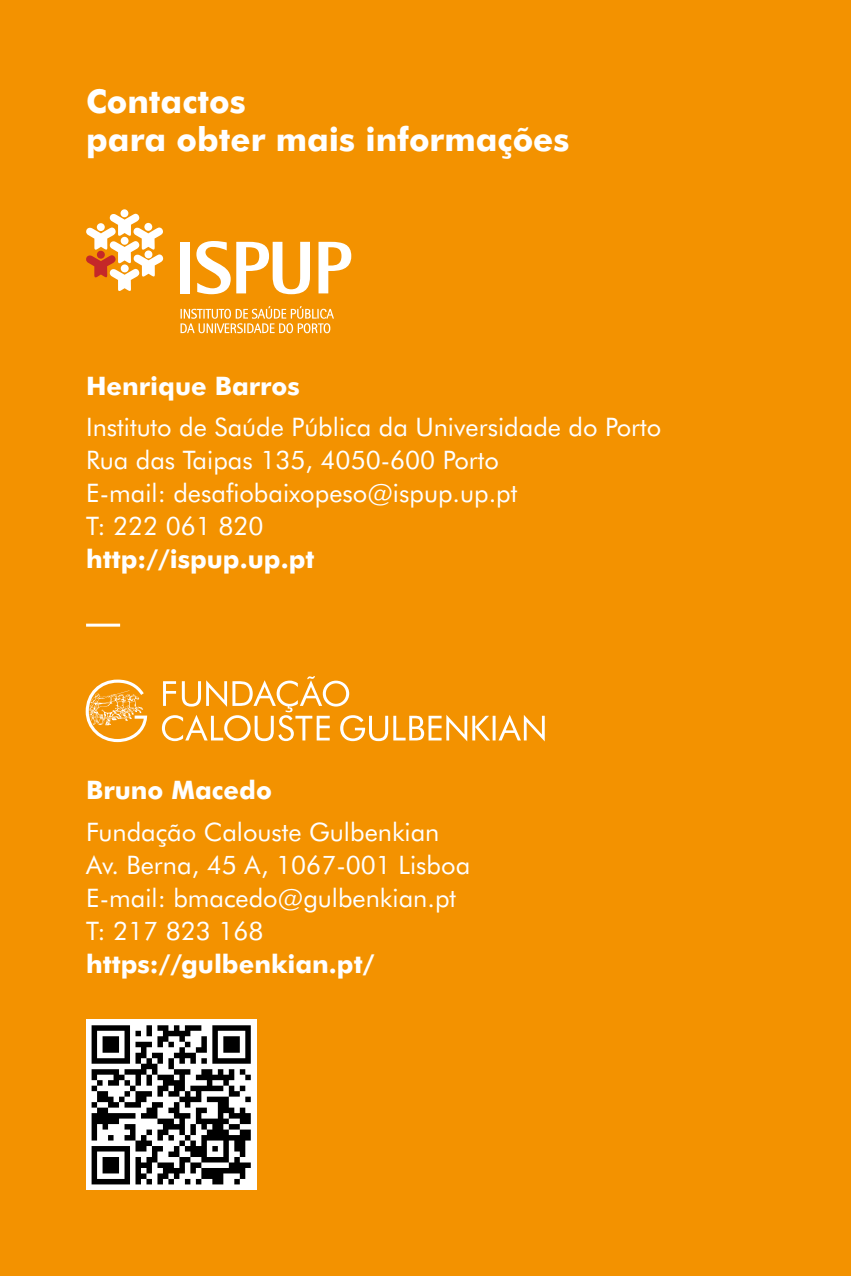
<style>
.page{position:relative;width:851px;height:1276px;background:#fff}
.page>*{position:absolute;margin:0;border:0;box-sizing:border-box;transform-origin:0 0}
.t1{font:800 33px/38.4px "Futura BT";color:#fff}
.t2{font:25.5px/33px "Futura BT";color:#fff}
.t3{font:800 25.5px "Futura BT";color:#fff}
</style>
<div class="page">
<div style="left:0;top:0;width:850px;height:1276px;background:#f39200"></div>
<div style="left:120px;top:209px;width:8px;height:8px;background:#fff;border-radius:50%"></div>
<svg style="left:86px;top:214px;width:77px;height:77px"></svg>
<div style="left:180px;top:242px;width:10px;height:51px;background:#fff"></div>
<svg style="left:196px;top:241px;width:114px;height:53px"></svg>
<svg style="left:318px;top:242px;width:33px;height:51px"></svg>
<svg style="left:180px;top:306px;width:154px;height:27px"></svg>
<svg style="left:162px;top:676px;width:382px;height:65px"></svg>
<svg style="left:86px;top:679px;width:61px;height:63px"></svg>
<hr style="left:86px;top:623px;width:34px;height:3px;background:#fff">
<div style="left:86px;top:1019px;width:170px;height:171px;background:#fff"></div>
<svg style="left:92px;top:1025px;width:159px;height:159px"></svg>
<p class="t1" style="left:86px;top:81px;width:485px">Contactos<br>para obter mais informações</p>
<p class="t3" style="left:86px;top:369px;width:215px">Henrique Barros</p>
<p class="t2" style="left:86px;top:410px;width:576px">Instituto de Saúde Pública da Universidade do Porto Rua das Taipas 135, 4050-600 Porto<br>E-mail: desafiobaixopeso@ispup.up.pt<br>T: 222 061 820</p>
<p class="t3" style="left:86px;top:543px;width:230px">http://ispup.up.pt</p>
<p class="t3" style="left:86px;top:773px;width:187px">Bruno Macedo</p>
<p class="t2" style="left:86px;top:814px;width:385px">Fundação Calouste Gulbenkian<br>Av. Berna, 45 A, 1067-001 Lisboa<br>E-mail: bmacedo@gulbenkian.pt<br>T: 217 823 168</p>
<p class="t3" style="left:86px;top:947px;width:290px">https://gulbenkian.pt/</p>
</div>
